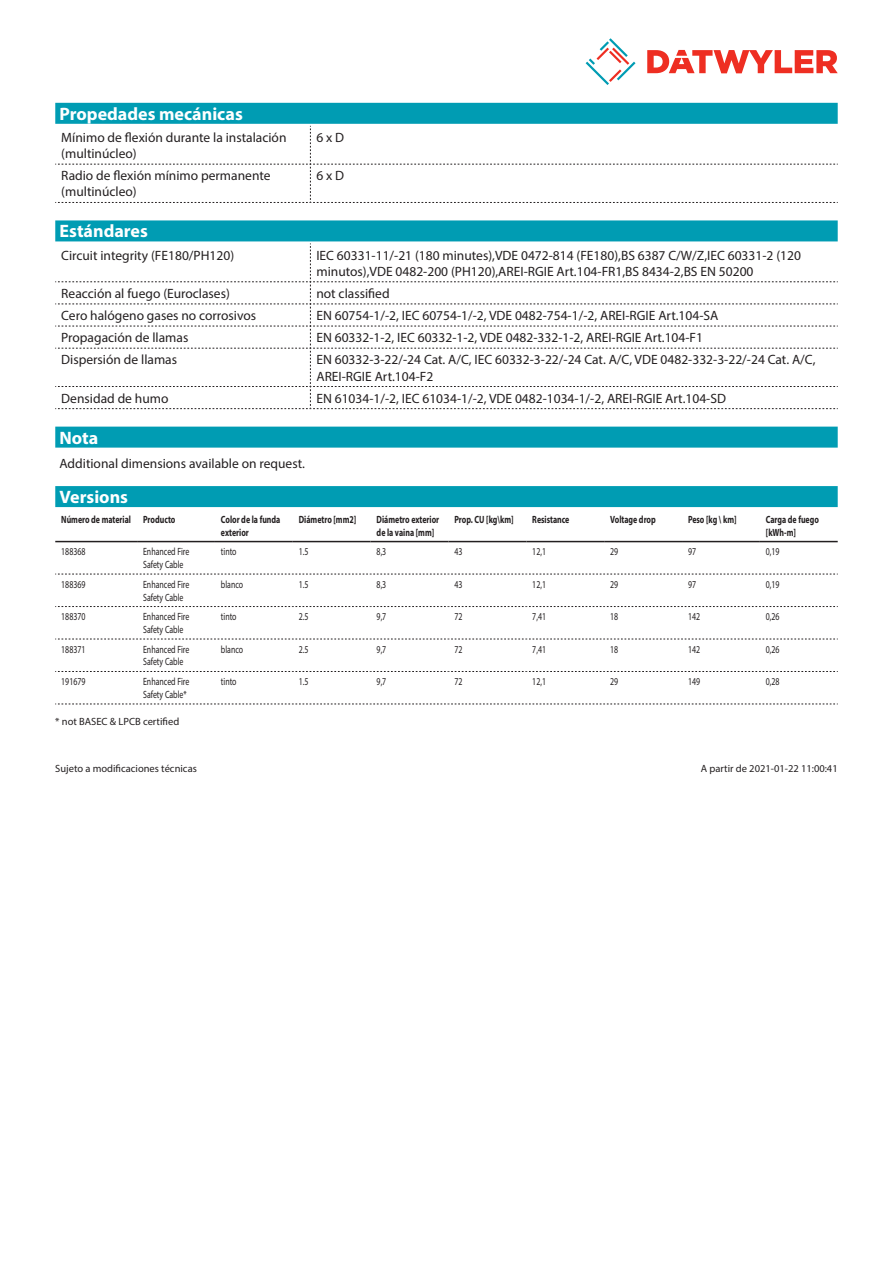
<style>
.page{position:relative;width:893px;height:1263px;background:#fff}
.page>*{position:absolute;margin:0;border:0;box-sizing:border-box;transform-origin:0 0}
.Standard_Head_Proper{font:700 18px "Myriad Pro";color:#fff}
.myriad_light_propert{font:13.5px/16.2px "Myriad Pro";color:#231f20}
.Standard_text{font:13.5px "Myriad Pro";color:#231f20}
.myriadlight{font:10.5px/12.6px "Myriad Pro";color:#231f20;scale:.75 1}
.myriadbold{font:700 10.5px/12.6px "Myriad Pro";color:#231f20;scale:.75 1}
.Footnote{font:10.5px "Myriad Pro";color:#231f20}
.imagetext{font:10.5px "Myriad Pro";color:#231f20}
</style>
<div class="page">
<svg style="left:586px;top:38px;width:49px;height:47px"></svg>
<svg style="left:647px;top:50px;width:191px;height:23px"></svg>
<div style="left:55px;top:220px;width:783px;height:21px;background:#009cb3"></div>
<svg style="left:55px;top:243px;width:783px;height:166px"></svg>
<div style="left:55px;top:427px;width:783px;height:21px;background:#009cb3"></div>
<div style="left:55px;top:103px;width:783px;height:21px;background:#009cb3"></div>
<svg style="left:55px;top:126px;width:783px;height:77px"></svg>
<div style="left:55px;top:486px;width:783px;height:21px;background:#009cb3"></div>
<hr style="left:55px;top:541px;width:82px;height:1px;background:#231f20">
<hr style="left:137px;top:541px;width:78px;height:1px;background:#231f20">
<hr style="left:215px;top:541px;width:78px;height:1px;background:#231f20">
<hr style="left:293px;top:541px;width:78px;height:1px;background:#231f20">
<hr style="left:371px;top:541px;width:77px;height:1px;background:#231f20">
<hr style="left:448px;top:541px;width:78px;height:1px;background:#231f20">
<hr style="left:526px;top:541px;width:78px;height:1px;background:#231f20">
<hr style="left:604px;top:541px;width:78px;height:1px;background:#231f20">
<hr style="left:682px;top:541px;width:78px;height:1px;background:#231f20">
<hr style="left:760px;top:541px;width:78px;height:1px;background:#231f20">
<svg style="left:55px;top:574px;width:783px;height:1px"></svg>
<svg style="left:55px;top:606px;width:783px;height:1px"></svg>
<svg style="left:55px;top:639px;width:783px;height:1px"></svg>
<svg style="left:55px;top:671px;width:783px;height:1px"></svg>
<svg style="left:55px;top:704px;width:783px;height:1px"></svg>
<p class="Standard_Head_Proper" style="left:60px;top:102px;width:185px">Propedades mecánicas</p>
<p class="myriad_light_propert" style="left:61px;top:129px;width:227px">Mínimo de flexión durante la instalación (multinúcleo)</p>
<p class="myriad_light_propert" style="left:316px;top:129px;width:29px">6 x D</p>
<p class="myriad_light_propert" style="left:61px;top:167px;width:211px">Radio de flexión mínimo permanente (multinúcleo)</p>
<p class="myriad_light_propert" style="left:316px;top:167px;width:29px">6 x D</p>
<p class="Standard_Head_Proper" style="left:60px;top:220px;width:90px">Estándares</p>
<p class="myriad_light_propert" style="left:61px;top:247px;width:174px">Circuit integrity (FE180/PH120)</p>
<p class="myriad_light_propert" style="left:316px;top:247px;width:486px">IEC 60331-11/-21 (180 minutes),VDE 0472-814 (FE180),BS 6387 C/W/Z,IEC 60331-2 (120 minutos),VDE 0482-200 (PH120),AREI-RGIE Art.104-FR1,BS 8434-2,BS EN 50200</p>
<p class="myriad_light_propert" style="left:61px;top:285px;width:170px">Reacción al fuego (Euroclases)</p>
<p class="myriad_light_propert" style="left:316px;top:285px;width:75px">not classified</p>
<p class="myriad_light_propert" style="left:61px;top:307px;width:196px">Cero halógeno gases no corrosivos</p>
<p class="myriad_light_propert" style="left:316px;top:307px;width:403px">EN 60754-1/-2, IEC 60754-1/-2, VDE 0482-754-1/-2, AREI-RGIE Art.104-SA</p>
<p class="myriad_light_propert" style="left:61px;top:329px;width:129px">Propagación de llamas</p>
<p class="myriad_light_propert" style="left:316px;top:329px;width:388px">EN 60332-1-2, IEC 60332-1-2, VDE 0482-332-1-2, AREI-RGIE Art.104-F1</p>
<p class="myriad_light_propert" style="left:61px;top:351px;width:117px">Dispersión de llamas</p>
<p class="myriad_light_propert" style="left:316px;top:351px;width:501px">EN 60332-3-22/-24 Cat. A/C, IEC 60332-3-22/-24 Cat. A/C, VDE 0482-332-3-22/-24 Cat. A/C,<br>AREI-RGIE Art.104-F2</p>
<p class="myriad_light_propert" style="left:61px;top:390px;width:109px">Densidad de humo</p>
<p class="myriad_light_propert" style="left:316px;top:390px;width:411px">EN 61034-1/-2, IEC 61034-1/-2, VDE 0482-1034-1/-2, AREI-RGIE Art.104-SD</p>
<p class="Standard_Head_Proper" style="left:60px;top:426px;width:40px">Nota</p>
<p class="Standard_text" style="left:60px;top:455px;width:247px">Additional dimensions available on request.</p>
<p class="Standard_Head_Proper" style="left:60px;top:485px;width:70px">Versions</p>
<p class="myriadbold" style="left:61px;top:513px;width:95px">Número de material</p>
<p class="myriadbold" style="left:143px;top:513px;width:45px">Producto</p>
<p class="myriadbold" style="left:221px;top:513px;width:81px">Color de la funda exterior</p>
<p class="myriadbold" style="left:299px;top:513px;width:78px">Diámetro [mm2]</p>
<p class="myriadbold" style="left:377px;top:513px;width:85px">Diámetro exterior de la vaina [mm]</p>
<p class="myriadbold" style="left:454px;top:513px;width:80px">Prop. CU [kg\km]</p>
<p class="myriadbold" style="left:532px;top:513px;width:51px">Resistance</p>
<p class="myriadbold" style="left:610px;top:513px;width:62px">Voltage drop</p>
<p class="myriadbold" style="left:688px;top:513px;width:66px">Peso [kg \ km]</p>
<p class="myriadbold" style="left:766px;top:513px;width:72px">Carga de fuego [kWh-m]</p>
<p class="myriadlight" style="left:61px;top:545px;width:34px">188368</p>
<p class="myriadlight" style="left:143px;top:545px;width:63px">Enhanced Fire<br>Safety Cable</p>
<p class="myriadlight" style="left:221px;top:545px;width:22px">tinto</p>
<p class="myriadlight" style="left:299px;top:545px;width:14px">1.5</p>
<p class="myriadlight" style="left:377px;top:545px;width:14px">8,3</p>
<p class="myriadlight" style="left:454px;top:545px;width:12px">43</p>
<p class="myriadlight" style="left:532px;top:545px;width:20px">12,1</p>
<p class="myriadlight" style="left:610px;top:545px;width:12px">29</p>
<p class="myriadlight" style="left:688px;top:545px;width:12px">97</p>
<p class="myriadlight" style="left:766px;top:545px;width:20px">0,19</p>
<p class="myriadlight" style="left:61px;top:578px;width:34px">188369</p>
<p class="myriadlight" style="left:143px;top:578px;width:63px">Enhanced Fire<br>Safety Cable</p>
<p class="myriadlight" style="left:221px;top:578px;width:31px">blanco</p>
<p class="myriadlight" style="left:299px;top:578px;width:14px">1.5</p>
<p class="myriadlight" style="left:377px;top:578px;width:14px">8,3</p>
<p class="myriadlight" style="left:454px;top:578px;width:12px">43</p>
<p class="myriadlight" style="left:532px;top:578px;width:20px">12,1</p>
<p class="myriadlight" style="left:610px;top:578px;width:12px">29</p>
<p class="myriadlight" style="left:688px;top:578px;width:12px">97</p>
<p class="myriadlight" style="left:766px;top:578px;width:20px">0,19</p>
<p class="myriadlight" style="left:61px;top:610px;width:34px">188370</p>
<p class="myriadlight" style="left:143px;top:610px;width:63px">Enhanced Fire<br>Safety Cable</p>
<p class="myriadlight" style="left:221px;top:610px;width:22px">tinto</p>
<p class="myriadlight" style="left:299px;top:610px;width:14px">2.5</p>
<p class="myriadlight" style="left:377px;top:610px;width:14px">9,7</p>
<p class="myriadlight" style="left:454px;top:610px;width:12px">72</p>
<p class="myriadlight" style="left:532px;top:610px;width:20px">7,41</p>
<p class="myriadlight" style="left:610px;top:610px;width:12px">18</p>
<p class="myriadlight" style="left:688px;top:610px;width:18px">142</p>
<p class="myriadlight" style="left:766px;top:610px;width:20px">0,26</p>
<p class="myriadlight" style="left:61px;top:643px;width:34px">188371</p>
<p class="myriadlight" style="left:143px;top:643px;width:63px">Enhanced Fire<br>Safety Cable</p>
<p class="myriadlight" style="left:221px;top:643px;width:31px">blanco</p>
<p class="myriadlight" style="left:299px;top:643px;width:14px">2.5</p>
<p class="myriadlight" style="left:377px;top:643px;width:14px">9,7</p>
<p class="myriadlight" style="left:454px;top:643px;width:12px">72</p>
<p class="myriadlight" style="left:532px;top:643px;width:20px">7,41</p>
<p class="myriadlight" style="left:610px;top:643px;width:12px">18</p>
<p class="myriadlight" style="left:688px;top:643px;width:18px">142</p>
<p class="myriadlight" style="left:766px;top:643px;width:20px">0,26</p>
<p class="myriadlight" style="left:61px;top:675px;width:34px">191679</p>
<p class="myriadlight" style="left:143px;top:675px;width:63px">Enhanced Fire<br>Safety Cable*</p>
<p class="myriadlight" style="left:221px;top:675px;width:22px">tinto</p>
<p class="myriadlight" style="left:299px;top:675px;width:14px">1.5</p>
<p class="myriadlight" style="left:377px;top:675px;width:14px">9,7</p>
<p class="myriadlight" style="left:454px;top:675px;width:12px">72</p>
<p class="myriadlight" style="left:532px;top:675px;width:20px">12,1</p>
<p class="myriadlight" style="left:610px;top:675px;width:12px">29</p>
<p class="myriadlight" style="left:688px;top:675px;width:18px">149</p>
<p class="myriadlight" style="left:766px;top:675px;width:20px">0,28</p>
<p class="imagetext" style="left:55px;top:715px;width:125px">* not BASEC &amp; LPCB certified</p>
<p class="Footnote" style="left:55px;top:762px;width:143px">Sujeto a modificaciones técnicas</p>
<p class="Footnote" style="left:701px;top:762px;width:138px">A partir de 2021-01-22 11:00:41</p>
</div>
